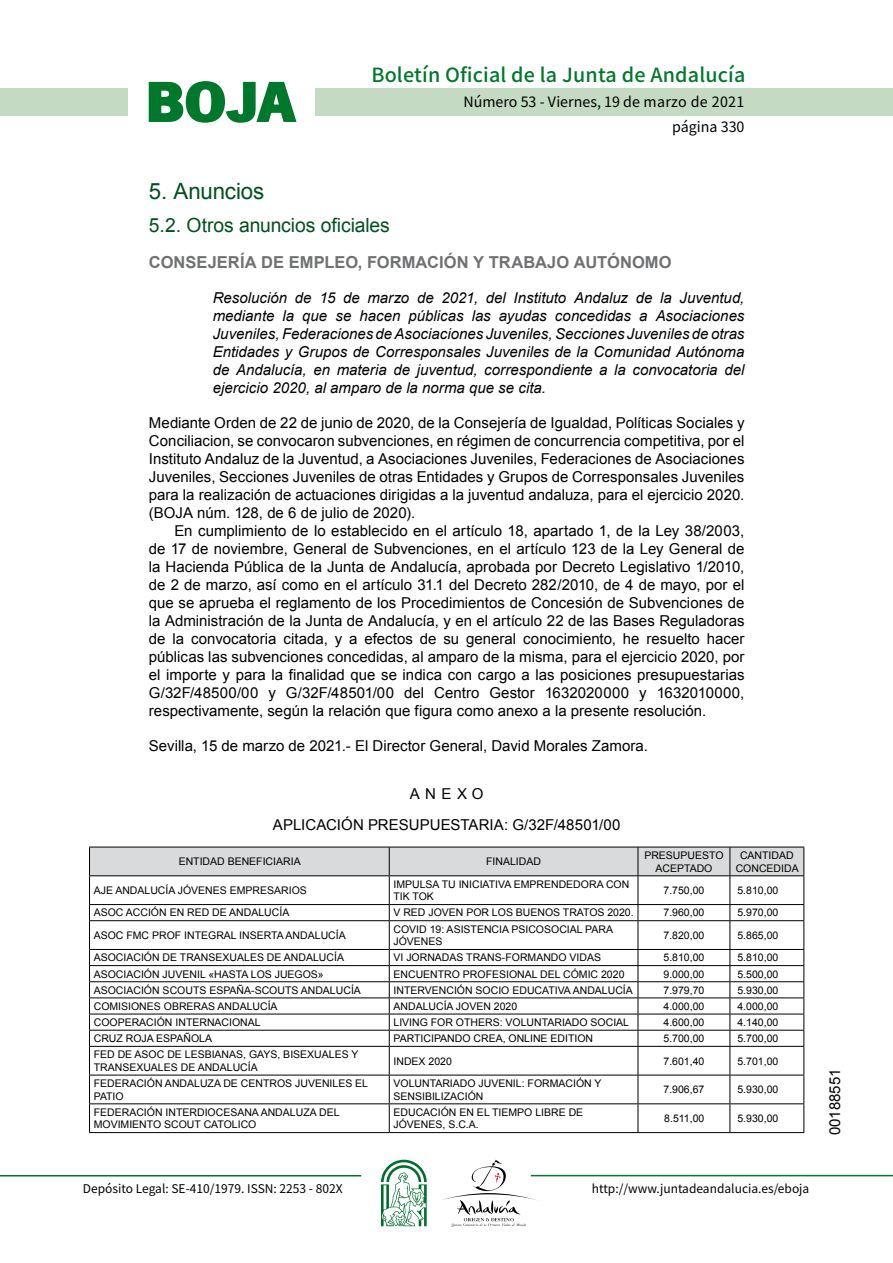
<style>
.page{position:relative;width:893px;height:1263px;background:#fff}
.page>*{position:absolute;margin:0;border:0;box-sizing:border-box;transform-origin:0 0}
.t1{font:700 57.75px "News Got T";color:#00782c;scale:1.14 1}
.t2{font:22.5px "Arial";letter-spacing:-.005em;color:#00501f}
.t3{font:500 19.5px "Noto Sans HK";letter-spacing:.01em;color:#00782c}
.t4{font:19.5px "Arial";letter-spacing:-.005em;color:#00501f}
.t5{font:700 16.5px "Arial";letter-spacing:.005em;color:#707173}
.t6{font:15px/18px "Arial";color:#000;text-align:justify}
.t7{font:italic 15px/18px "Arial";color:#000;text-align:justify}
.t8{font:14.25px/24.5px "Noto Sans HK";color:#000;text-align:right}
.t9{font:12px "Noto Sans HK";color:#000}
.t10{font:10.5px/12.6px "Arial";color:#000}
</style>
<div class="page">
<div style="left:315px;top:88px;width:577px;height:28px;background:#c5dac3"></div>
<div style="left:0;top:88px;width:128px;height:28px;background:#c5dac3"></div>
<hr style="left:0;top:1175px;width:361px;height:2px;background:#00782c">
<hr style="left:531px;top:1175px;width:361px;height:1px;background:#00782c">
<svg style="left:148px;top:81px;width:149px;height:42px"></svg>
<svg style="left:442px;top:1160px;width:100px;height:67px"></svg>
<svg style="left:381px;top:1160px;width:45px;height:66px"></svg>
<svg style="left:89px;top:847px;width:715px;height:285px"></svg>
<hr style="left:89px;top:1132px;width:300px;height:1px;background:#000">
<hr style="left:389px;top:1132px;width:249px;height:1px;background:#000">
<hr style="left:638px;top:1132px;width:92px;height:1px;background:#000">
<hr style="left:730px;top:1132px;width:74px;height:1px;background:#000">
<h1 class="t1" style="left:145px;top:68px;width:133px">BOJA</h1>
<h3 class="t3" style="left:371px;top:64px;width:375px">Boletín Oficial de la Junta de Andalucía</h3>
<p class="t8" style="left:463px;top:90px;width:282px">Número 53 - Viernes, 19 de marzo de 2021 página 330</p>
<h2 class="t2" style="left:149px;top:177px;width:117px">5. Anuncios</h2>
<h3 class="t4" style="left:149px;top:212px;width:242px">5.2. Otros anuncios oficiales</h3>
<p class="t5" style="left:149px;top:251px;width:524px">CONSEJERÍA DE EMPLEO, FORMACIÓN Y TRABAJO AUTÓNOMO</p>
<p class="t7" style="left:213px;top:289px;width:533px">Resolución de 15 de marzo de 2021, del Instituto Andaluz de la Juventud, mediante la que se hacen públicas las ayudas concedidas a Asociaciones Juveniles, Federaciones de Asociaciones Juveniles, Secciones Juveniles de otras Entidades y Grupos de Corresponsales Juveniles de la Comunidad Autónoma de Andalucía, en materia de juventud, correspondiente a la convocatoria del ejercicio 2020, al amparo de la norma que se cita.</p>
<p class="t6" style="left:149px;top:414px;width:597px">Mediante Orden de 22 de junio de 2020, de la Consejería de Igualdad, Políticas Sociales y Conciliacion, se convocaron subvenciones, en régimen de concurrencia competitiva, por el Instituto Andaluz de la Juventud, a Asociaciones Juveniles, Federaciones de Asociaciones Juveniles, Secciones Juveniles de otras Entidades y Grupos de Corresponsales Juveniles para la realización de actuaciones dirigidas a la juventud andaluza, para el ejercicio 2020. (BOJA núm. 128, de 6 de julio de 2020).</p>
<p class="t6" style="left:149px;top:522px;width:597px;text-indent:26px">En cumplimiento de lo establecido en el artículo 18, apartado 1, de la Ley 38/2003, de 17 de noviembre, General de Subvenciones, en el artículo 123 de la Ley General de la Hacienda Pública de la Junta de Andalucía, aprobada por Decreto Legislativo 1/2010, de 2 de marzo, así como en el artículo 31.1 del Decreto 282/2010, de 4 de mayo, por el que se aprueba el reglamento de los Procedimientos de Concesión de Subvenciones de la Administración de la Junta de Andalucía, y en el artículo 22 de las Bases Reguladoras de la convocatoria citada, y a efectos de su general conocimiento, he resuelto hacer públicas las subvenciones concedidas, al amparo de la misma, para el ejercicio 2020, por el importe y para la finalidad que se indica con cargo a las posiciones presupuestarias G/32F/48500/00 y G/32F/48501/00 del Centro Gestor 1632020000 y 1632010000, respectivamente, según la relación que figura como anexo a la presente resolución.</p>
<p class="t6" style="left:149px;top:737px;width:500px">Sevilla, 15 de marzo de 2021.- El Director General, David Morales Zamora.</p>
<p class="t6" style="left:273px;top:778px;width:349px;line-height:30.8px;text-align:center">ANEXO<br>APLICACIÓN PRESUPUESTARIA: G/32F/48501/00</p>
<p class="t10" style="left:179px;top:855px;width:123px">ENTIDAD BENEFICIARIA</p>
<p class="t10" style="left:486px;top:855px;width:56px">FINALIDAD</p>
<p class="t10" style="left:644px;top:849px;width:81px;text-align:center">PRESUPUESTO<br>ACEPTADO</p>
<p class="t10" style="left:735px;top:849px;width:64px;text-align:center">CANTIDAD<br>CONCEDIDA</p>
<p class="t10" style="left:94px;top:884px;width:214px">AJE ANDALUCÍA JÓVENES EMPRESARIOS</p>
<p class="t10" style="left:393px;top:878px;width:237px">IMPULSA TU INICIATIVA EMPRENDEDORA CON<br>TIK TOK</p>
<p class="t10" style="left:663px;top:884px;width:42px">7.750,00</p>
<p class="t10" style="left:737px;top:884px;width:42px">5.810,00</p>
<p class="t10" style="left:94px;top:907px;width:197px">ASOC ACCIÓN EN RED DE ANDALUCÍA</p>
<p class="t10" style="left:393px;top:907px;width:242px">V RED JOVEN POR LOS BUENOS TRATOS 2020.</p>
<p class="t10" style="left:663px;top:907px;width:42px">7.960,00</p>
<p class="t10" style="left:737px;top:907px;width:42px">5.970,00</p>
<p class="t10" style="left:94px;top:929px;width:253px">ASOC FMC PROF INTEGRAL INSERTA ANDALUCÍA</p>
<p class="t10" style="left:393px;top:923px;width:221px">COVID 19: ASISTENCIA PSICOSOCIAL PARA<br>JÓVENES</p>
<p class="t10" style="left:663px;top:929px;width:42px">7.820,00</p>
<p class="t10" style="left:737px;top:929px;width:42px">5.865,00</p>
<p class="t10" style="left:94px;top:951px;width:252px">ASOCIACIÓN DE TRANSEXUALES DE ANDALUCÍA</p>
<p class="t10" style="left:393px;top:951px;width:209px">VI JORNADAS TRANS-FORMANDO VIDAS</p>
<p class="t10" style="left:663px;top:951px;width:42px">5.810,00</p>
<p class="t10" style="left:737px;top:951px;width:42px">5.810,00</p>
<p class="t10" style="left:94px;top:968px;width:231px">ASOCIACIÓN JUVENIL «HASTA LOS JUEGOS»</p>
<p class="t10" style="left:393px;top:968px;width:232px">ENCUENTRO PROFESIONAL DEL CÓMIC 2020</p>
<p class="t10" style="left:663px;top:968px;width:42px">9.000,00</p>
<p class="t10" style="left:737px;top:968px;width:42px">5.500,00</p>
<p class="t10" style="left:94px;top:984px;width:269px">ASOCIACIÓN SCOUTS ESPAÑA-SCOUTS ANDALUCÍA</p>
<p class="t10" style="left:393px;top:984px;width:241px">INTERVENCIÓN SOCIO EDUCATIVA ANDALUCÍA</p>
<p class="t10" style="left:663px;top:984px;width:42px">7.979,70</p>
<p class="t10" style="left:737px;top:984px;width:42px">5.930,00</p>
<p class="t10" style="left:94px;top:1000px;width:185px">COMISIONES OBRERAS ANDALUCÍA</p>
<p class="t10" style="left:393px;top:1000px;width:125px">ANDALUCÍA JOVEN 2020</p>
<p class="t10" style="left:663px;top:1000px;width:42px">4.000,00</p>
<p class="t10" style="left:737px;top:1000px;width:42px">4.000,00</p>
<p class="t10" style="left:94px;top:1016px;width:168px">COOPERACIÓN INTERNACIONAL</p>
<p class="t10" style="left:393px;top:1016px;width:237px">LIVING FOR OTHERS: VOLUNTARIADO SOCIAL</p>
<p class="t10" style="left:663px;top:1016px;width:42px">4.600,00</p>
<p class="t10" style="left:737px;top:1016px;width:42px">4.140,00</p>
<p class="t10" style="left:94px;top:1032px;width:120px">CRUZ ROJA ESPAÑOLA</p>
<p class="t10" style="left:393px;top:1032px;width:201px">PARTICIPANDO CREA, ONLINE EDITION</p>
<p class="t10" style="left:663px;top:1032px;width:42px">5.700,00</p>
<p class="t10" style="left:737px;top:1032px;width:42px">5.700,00</p>
<p class="t10" style="left:94px;top:1048px;width:266px">FED DE ASOC DE LESBIANAS, GAYS, BISEXUALES Y<br>TRANSEXUALES DE ANDALUCÍA</p>
<p class="t10" style="left:393px;top:1055px;width:60px">INDEX 2020</p>
<p class="t10" style="left:663px;top:1055px;width:42px">7.601,40</p>
<p class="t10" style="left:737px;top:1055px;width:42px">5.701,00</p>
<p class="t10" style="left:94px;top:1077px;width:276px">FEDERACIÓN ANDALUZA DE CENTROS JUVENILES EL<br>PATIO</p>
<p class="t10" style="left:393px;top:1077px;width:209px">VOLUNTARIADO JUVENIL: FORMACIÓN Y<br>SENSIBILIZACIÓN</p>
<p class="t10" style="left:663px;top:1083px;width:42px">7.906,67</p>
<p class="t10" style="left:737px;top:1083px;width:42px">5.930,00</p>
<p class="t10" style="left:94px;top:1106px;width:247px">FEDERACIÓN INTERDIOCESANA ANDALUZA DEL<br>MOVIMIENTO SCOUT CATOLICO</p>
<p class="t10" style="left:393px;top:1106px;width:191px">EDUCACIÓN EN EL TIEMPO LIBRE DE<br>JÓVENES, S.C.A.</p>
<p class="t10" style="left:664px;top:1112px;width:42px">8.511,00</p>
<p class="t10" style="left:737px;top:1112px;width:42px">5.930,00</p>
<p class="t9" style="left:83px;top:1181px;width:261px">Depósito Legal: SE-410/1979. ISSN: 2253 - 802X</p>
<p class="t9" style="left:592px;top:1181px;width:219px">http://www.juntadeandalucia.es/eboja</p>
<p class="t6" style="left:826px;top:1135px;width:68px;rotate:-90deg">00188551</p>
</div>
